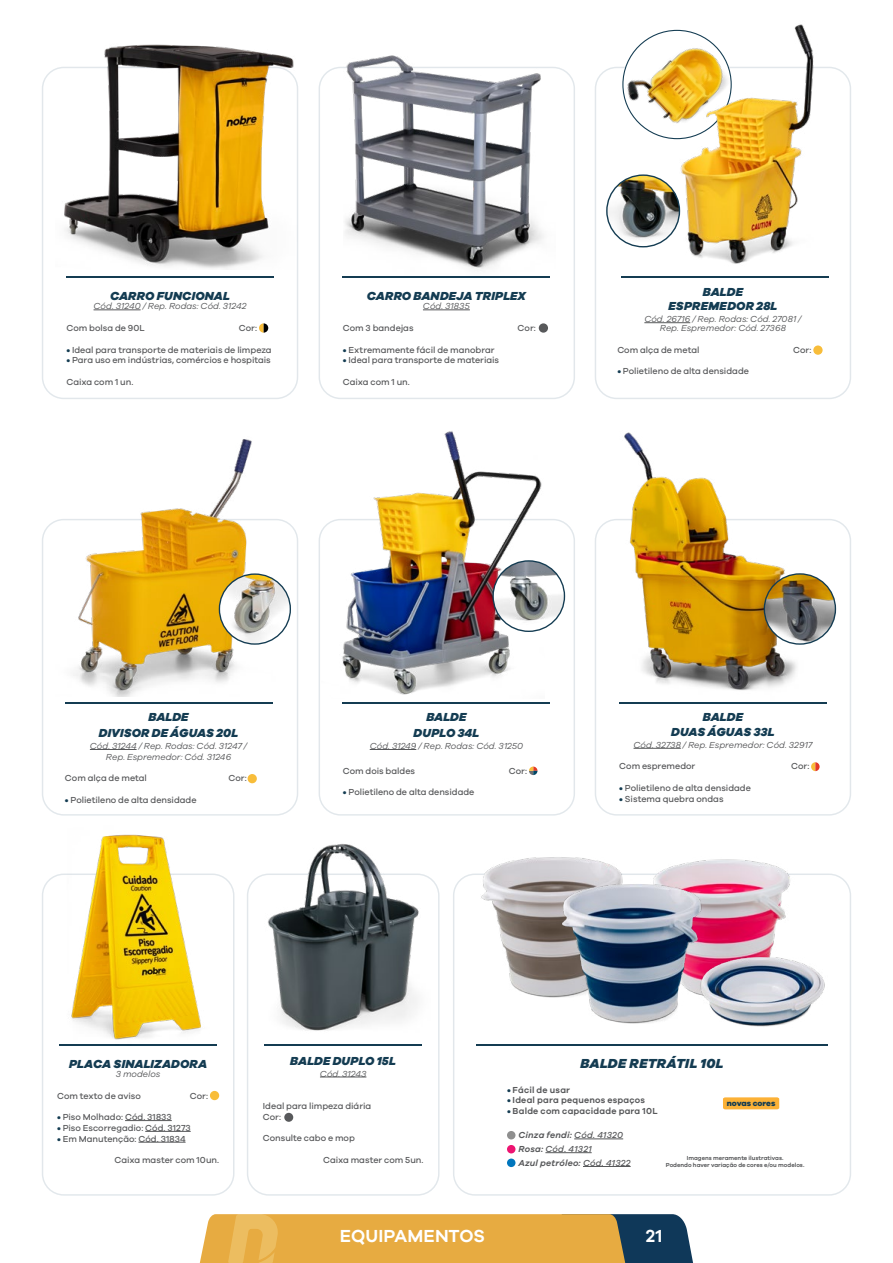
<style>
.page{position:relative;width:893px;height:1263px;background:#fff}
.page>*{position:absolute;margin:0;border:0;box-sizing:border-box;transform-origin:0 0}
.t1{font:700 18px "Galano Grotesque Semi";letter-spacing:.005em;color:#fff}
.t2{font:13.5px "Galano Grotesque Heavy Italic";letter-spacing:.015em;color:#143c52}
.t3{font:12px/16.2px "Galano Grotesque Heavy Italic";letter-spacing:.005em;color:#143c52;text-align:center}
.t4{font:9px/10.8px "Galano Grotesque Medium";color:#58595b}
.t5{font:9px/9px "Galano Grotesque Italic";color:#58595b;text-align:center}
.t6{font:700 9px "Galano Grotesque Semi";letter-spacing:.02em;color:#58595b}
.t7{font:9px "Galano Grotesque Semi Bold Italic";letter-spacing:.02em;color:#58595b}
.t8{font:9px "Galano Grotesque Medium Italic";letter-spacing:.03em;color:#58595b}
.t9{font:700 8.25px "Galano Grotesque Extra";color:#143c52}
.t10{font:700 6px/7.2px "Galano Grotesque Semi";color:#58595b;text-align:center}
.s1{font-family:"Galano Grotesque Semi";font-weight:700;color:#143c52}
.s2{color:#143c52}
.s3{font-family:"Galano Grotesque Medium Italic"}
.s4{font-family:"Galano Grotesque Semi Bold Italic"}
</style>
<div class="page">
<div style="left:595px;top:67px;width:256px;height:332px;border:2px solid #0a3b5c;border-radius:21px"></div>
<div style="left:595px;top:519px;width:256px;height:297px;border:2px solid #0a3b5c;border-radius:21px"></div>
<div style="left:319px;top:67px;width:256px;height:332px;border:2px solid #0a3b5c;border-radius:21px"></div>
<div style="left:319px;top:519px;width:256px;height:297px;border:2px solid #0a3b5c;border-radius:21px"></div>
<div style="left:42px;top:67px;width:256px;height:332px;border:2px solid #0a3b5c;border-radius:21px"></div>
<div style="left:42px;top:519px;width:256px;height:297px;border:2px solid #0a3b5c;border-radius:21px"></div>
<div style="left:453px;top:873px;width:398px;height:323px;border:2px solid #0a3b5c;border-radius:21px"></div>
<hr style="left:644px;top:322px;width:46px;height:1px;background:#58595b">
<hr style="left:423px;top:310px;width:47px;height:1px;background:#58595b">
<hr style="left:633px;top:748px;width:48px;height:1px;background:#58595b">
<svg style="left:813px;top:345px;width:10px;height:10px"></svg>
<div style="left:539px;top:323px;width:9px;height:10px;background:#58595b;border-radius:50%"></div>
<img style="left:344px;top:55px;width:212px;height:222px">
<hr style="left:94px;top:310px;width:47px;height:1px;background:#58595b">
<hr style="left:370px;top:749px;width:46px;height:1px;background:#58595b">
<hr style="left:90px;top:749px;width:47px;height:1px;background:#58595b">
<svg style="left:259px;top:323px;width:9px;height:10px"></svg>
<img style="left:55px;top:44px;width:242px;height:225px">
<hr style="left:66px;top:277px;width:208px;height:1px;background:#143c52">
<hr style="left:65px;top:702px;width:207px;height:1px;background:#143c52">
<hr style="left:621px;top:277px;width:208px;height:1px;background:#143c52">
<hr style="left:476px;top:1044px;width:352px;height:1px;background:#143c52">
<hr style="left:343px;top:702px;width:207px;height:1px;background:#143c52">
<hr style="left:619px;top:702px;width:208px;height:1px;background:#143c52">
<hr style="left:343px;top:277px;width:207px;height:1px;background:#143c52">
<div style="left:248px;top:774px;width:9px;height:9px;background:#f8bd3a;border-radius:50%"></div>
<img style="left:43px;top:439px;width:233px;height:258px">
<svg style="left:529px;top:766px;width:8px;height:9px"></svg>
<svg style="left:811px;top:762px;width:9px;height:9px"></svg>
<img style="left:322px;top:431px;width:222px;height:264px">
<img style="left:595px;top:394px;width:209px;height:313px">
<div style="left:247px;top:873px;width:193px;height:323px;border:2px solid #0a3b5c;border-radius:21px"></div>
<hr style="left:320px;top:1077px;width:46px;height:1px;background:#58595b">
<hr style="left:264px;top:1044px;width:158px;height:1px;background:#143c52">
<img style="left:254px;top:844px;width:177px;height:187px">
<div style="left:284px;top:1113px;width:9px;height:9px;background:#58595b;border-radius:50%"></div>
<img style="left:607px;top:34px;width:49px;height:101px">
<img style="left:656px;top:24px;width:179px;height:253px">
<hr style="left:574px;top:1138px;width:49px;height:1px;background:#58595b">
<hr style="left:545px;top:1152px;width:47px;height:1px;background:#58595b">
<hr style="left:583px;top:1166px;width:48px;height:1px;background:#58595b">
<div style="left:507px;top:1158px;width:8px;height:9px;background:#0076bd;border-radius:50%"></div>
<div style="left:507px;top:1145px;width:8px;height:8px;background:#ed1471;border-radius:50%"></div>
<div style="left:507px;top:1131px;width:8px;height:8px;background:#8f8f8f;border-radius:50%"></div>
<div style="left:42px;top:873px;width:192px;height:323px;border:2px solid #0a3b5c;border-radius:21px"></div>
<hr style="left:125px;top:1120px;width:47px;height:1px;background:#58595b">
<hr style="left:145px;top:1131px;width:46px;height:1px;background:#58595b">
<hr style="left:138px;top:1142px;width:48px;height:1px;background:#58595b">
<div style="left:210px;top:1091px;width:9px;height:9px;background:#f8bd3a;border-radius:50%"></div>
<hr style="left:59px;top:1044px;width:158px;height:1px;background:#143c52">
<img style="left:62px;top:834px;width:152px;height:212px">
<img style="left:646px;top:859px;width:149px;height:86px">
<img style="left:480px;top:857px;width:144px;height:141px">
<img style="left:703px;top:945px;width:122px;height:82px">
<img style="left:219px;top:574px;width:71px;height:70px">
<div style="left:219px;top:573px;width:72px;height:72px;border:1px solid #143c52;border-radius:50%"></div>
<img style="left:493px;top:561px;width:71px;height:70px">
<div style="left:492px;top:560px;width:73px;height:72px;border:1px solid #143c52;border-radius:50%"></div>
<img style="left:764px;top:574px;width:71px;height:70px">
<div style="left:764px;top:573px;width:72px;height:72px;border:1px solid #143c52;border-radius:50%"></div>
<img style="left:607px;top:175px;width:72px;height:72px">
<div style="left:606px;top:174px;width:74px;height:73px;border:1px solid #143c52;border-radius:50%"></div>
<img style="left:560px;top:879px;width:143px;height:145px">
<svg style="left:723px;top:1097px;width:56px;height:12px"></svg>
<svg style="left:199px;top:1214px;width:494px;height:49px;background:#ca9e4b"></svg>
<h3 class="t3" style="left:110px;top:288px;width:121px">CARRO FUNCIONAL</h3>
<p class="t5" style="left:94px;top:302px;width:154px">Cód. 31240 / Rep. Rodas: Cód. 31242</p>
<p class="t4" style="left:66px;top:322px;width:80px">Com bolsa de 90L</p>
<p class="t4" style="left:239px;top:322px;width:20px">Cor:</p>
<p class="t4" style="left:66px;top:344px;width:207px"><span class="s1">•</span> Ideal para transporte de materiais de limpeza</p>
<p class="t4" style="left:66px;top:355px;width:206px"><span class="s1">•</span> Para uso em indústrias, comércios e hospitais</p>
<p class="t4" style="left:66px;top:376px;width:69px">Caixa com 1 un.</p>
<h3 class="t3" style="left:367px;top:288px;width:161px">CARRO BANDEJA TRIPLEX</h3>
<p class="t5" style="left:423px;top:302px;width:48px">Cód. 31835</p>
<p class="t4" style="left:343px;top:322px;width:72px">Com 3 bandejas</p>
<p class="t4" style="left:518px;top:322px;width:20px">Cor:</p>
<p class="t4" style="left:343px;top:344px;width:153px"><span class="s1">•</span> Extremamente fácil de manobrar</p>
<p class="t4" style="left:343px;top:355px;width:158px"><span class="s1">•</span> Ideal para transporte de materiais</p>
<p class="t4" style="left:343px;top:376px;width:69px">Caixa com 1 un.</p>
<h3 class="t3" style="left:668px;top:284px;width:111px;line-height:14.4px">BALDE<br>ESPREMEDOR 28L</h3>
<p class="t5" style="left:644px;top:314px;width:159px">Cód. 26716 / Rep. Rodas: Cód. 27081 /<br>Rep. Espremedor: Cód. 27368</p>
<p class="t4" style="left:617px;top:344px;width:84px">Com alça de metal</p>
<p class="t4" style="left:793px;top:344px;width:20px">Cor:</p>
<p class="t4" style="left:617px;top:366px;width:133px"><span class="s1">•</span> Polietileno de alta densidade</p>
<h3 class="t3" style="left:99px;top:708px;width:141px">BALDE<br>DIVISOR DE ÁGUAS 20L</h3>
<p class="t5" style="left:90px;top:740px;width:159px;line-height:10.8px">Cód. 31244 / Rep. Rodas: Cód. 31247 /<br>Rep. Espremedor: Cód. 31246</p>
<p class="t4" style="left:65px;top:773px;width:84px">Com alça de metal</p>
<p class="t4" style="left:229px;top:773px;width:20px">Cor:</p>
<p class="t4" style="left:65px;top:794px;width:133px"><span class="s1">•</span> Polietileno de alta densidade</p>
<h3 class="t3" style="left:413px;top:708px;width:67px">BALDE<br>DUPLO 34L</h3>
<p class="t5" style="left:370px;top:741px;width:155px">Cód. 31249 / Rep. Rodas: Cód. 31250</p>
<p class="t4" style="left:343px;top:765px;width:74px">Com dois baldes</p>
<p class="t4" style="left:509px;top:765px;width:20px">Cor:</p>
<p class="t4" style="left:343px;top:786px;width:133px"><span class="s1">•</span> Polietileno de alta densidade</p>
<h3 class="t3" style="left:671px;top:709px;width:105px;line-height:15px">BALDE<br>DUAS ÁGUAS 33L</h3>
<p class="t5" style="left:633px;top:740px;width:180px">Cód. 32738 / Rep. Espremedor: Cód. 32917</p>
<p class="t4" style="left:619px;top:761px;width:78px">Com espremedor</p>
<p class="t4" style="left:791px;top:761px;width:20px">Cor:</p>
<p class="t4" style="left:619px;top:782px;width:133px"><span class="s1">•</span> Polietileno de alta densidade</p>
<p class="t4" style="left:619px;top:793px;width:106px"><span class="s1">•</span> Sistema quebra ondas</p>
<h2 class="t2" style="left:580px;top:1055px;width:145px">BALDE RETRÁTIL 10L</h2>
<h3 class="t3" style="left:290px;top:1052px;width:107px">BALDE DUPLO 15L</h3>
<p class="t5" style="left:320px;top:1069px;width:48px">Cód. 31243</p>
<p class="t4" style="left:263px;top:1100px;width:110px">Ideal para limpeza diária<br>Cor:</p>
<p class="t4" style="left:263px;top:1133px;width:94px">Consulte cabo e mop</p>
<p class="t4" style="left:323px;top:1154px;width:102px">Caixa master com 5un.</p>
<h3 class="t3" style="left:69px;top:1055px;width:140px">PLACA SINALIZADORA</h3>
<p class="t5" style="left:116px;top:1069px;width:46px">3 modelos</p>
<p class="t4" style="left:57px;top:1090px;width:85px">Com texto de aviso</p>
<p class="t4" style="left:190px;top:1090px;width:20px">Cor:</p>
<p class="t4" style="left:57px;top:1111px;width:116px"><span class="s1">•</span> Piso Molhado: Cód. 31833</p>
<p class="t4" style="left:57px;top:1122px;width:135px"><span class="s1">•</span> Piso Escorregadio: Cód. 31273</p>
<p class="t4" style="left:57px;top:1133px;width:130px"><span class="s1">•</span> Em Manutenção: Cód. 31834</p>
<p class="t4" style="left:114px;top:1155px;width:106px">Caixa master com 10un.</p>
<p class="t10" style="left:666px;top:1154px;width:140px">Imagens meramente ilustrativas.<br>Podendo haver variação de cores e/ou modelos.</p>
<p class="t6" style="left:507px;top:1084px;width:65px"><span class="s2">•</span> Fácil de usar</p>
<p class="t6" style="left:507px;top:1095px;width:139px"><span class="s2">•</span> Ideal para pequenos espaços</p>
<p class="t6" style="left:507px;top:1105px;width:152px"><span class="s2">•</span> Balde com capacidade para 10L</p>
<p class="t7" style="left:518px;top:1130px;width:106px">Cinza fendi: <span class="s3">Cód. 41320</span></p>
<p class="t8" style="left:518px;top:1144px;width:75px"><span class="s4">Rosa:</span> Cód. 41321</p>
<p class="t7" style="left:518px;top:1157px;width:114px">Azul petróleo: <span class="s3">Cód. 41322</span></p>
<p class="t9" style="left:727px;top:1098px;width:50px">novas cores</p>
<h1 class="t1" style="left:340px;top:1225px;width:146px">EQUIPAMENTOS</h1>
<h1 class="t1" style="left:646px;top:1225px;width:18px">21</h1>
</div>
